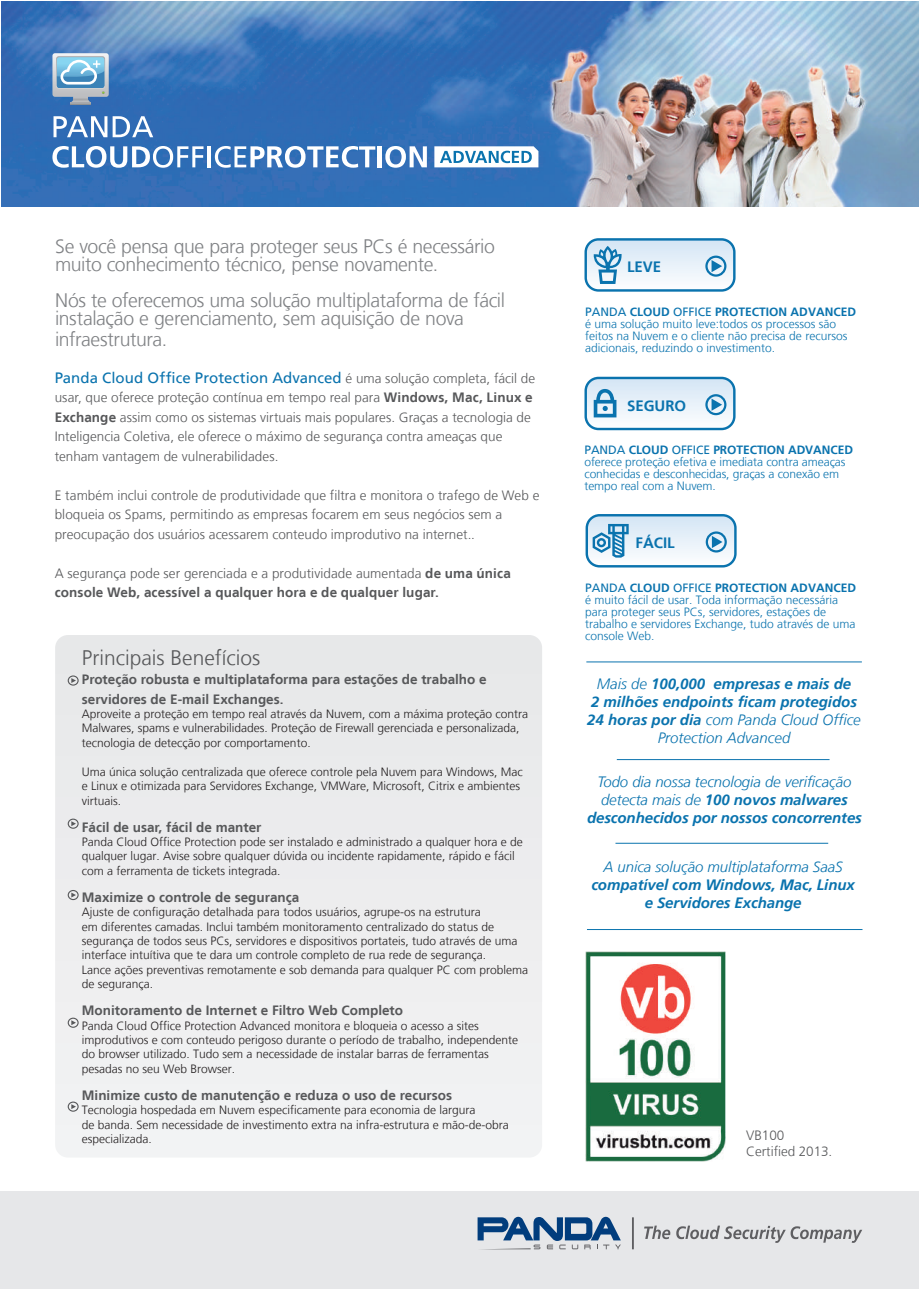
<style>
.page{position:relative;width:919px;height:1289px;background:#fff}
.page>*{position:absolute;margin:0;border:0;box-sizing:border-box;transform-origin:0 0}
.t1{font:300 21px "Frutiger LT";color:#57585a}
.t2{font:300 19.5px/18px "Frutiger LT";letter-spacing:-.02em;color:#808285}
.t3{font:italic 700 15px/18px "Frutiger LT";letter-spacing:-.005em;color:#0a73ae;text-align:center}
.t4{font:15px "Frutiger LT";color:#0a73ae}
.t5{font:italic 300 15px "Frutiger LT";letter-spacing:-.005em;color:#0a73ae}
.t6{font:700 15px "Frutiger LT";color:#0a73ae}
.t7{font:300 13.5px/19.5px "Frutiger LT";color:#57585a}
.t8{font:700 13.5px/19.5px "Frutiger LT";color:#57585a}
.t9{font:300 12px/14.4px "Frutiger LT";color:#231f20}
.t10{font:300 12px/12px "Frutiger LT";color:#0a73ae}
.s1{font-weight:300;font-size:13.5px;color:#57585a}
.s2{font-weight:700}
.s3{font-weight:300}
.s4{font-weight:400}
</style>
<div class="page">
<img style="left:1px;top:2px;width:917px;height:205px">
<div style="left:0;top:1191px;width:918px;height:97px;background:#e6e7e9"></div>
<div style="left:55px;top:635px;width:487px;height:522px;background:#ededee"></div>
<div style="left:68px;top:675px;width:11px;height:10px;border:1px solid #57585a;border-radius:50%"></div>
<svg style="left:71px;top:678px;width:5px;height:5px"></svg>
<div style="left:68px;top:818px;width:11px;height:10px;border:1px solid #57585a;border-radius:50%"></div>
<svg style="left:71px;top:821px;width:5px;height:5px"></svg>
<div style="left:68px;top:890px;width:11px;height:10px;border:1px solid #57585a;border-radius:50%"></div>
<svg style="left:71px;top:892px;width:5px;height:5px"></svg>
<div style="left:68px;top:1101px;width:11px;height:10px;border:1px solid #57585a;border-radius:50%"></div>
<svg style="left:71px;top:1104px;width:5px;height:5px"></svg>
<div style="left:68px;top:1017px;width:11px;height:10px;border:1px solid #57585a;border-radius:50%"></div>
<svg style="left:71px;top:1020px;width:5px;height:5px"></svg>
<hr style="left:632px;top:1217px;width:1px;height:32px;background:#5f5f62">
<svg style="left:477px;top:1216px;width:144px;height:33px"></svg>
<svg style="left:644px;top:1225px;width:26px;height:14px"></svg>
<svg style="left:676px;top:1225px;width:186px;height:17px"></svg>
<svg style="left:53px;top:116px;width:54px;height:21px"></svg>
<svg style="left:113px;top:116px;width:40px;height:21px"></svg>
<svg style="left:52px;top:146px;width:151px;height:22px"></svg>
<hr style="left:207px;top:146px;width:3px;height:21px;background:#fff">
<svg style="left:215px;top:146px;width:160px;height:22px"></svg>
<div style="left:377px;top:146px;width:5px;height:21px;background:#fff"></div>
<svg style="left:385px;top:146px;width:42px;height:22px"></svg>
<svg style="left:434px;top:146px;width:104px;height:21px"></svg>
<svg style="left:52px;top:53px;width:57px;height:52px;background:#91b6d0"></svg>
<hr style="left:586px;top:661px;width:275px;height:1px;background:#0a73ae">
<hr style="left:616px;top:759px;width:213px;height:1px;background:#0a73ae">
<hr style="left:587px;top:929px;width:275px;height:1px;background:#0a73ae">
<div style="left:584px;top:238px;width:151px;height:54px;border:2px solid #0a73ae;border-radius:13px"></div>
<svg style="left:585px;top:239px;width:149px;height:51px"></svg>
<div style="left:584px;top:377px;width:151px;height:53px;border:2px solid #0a73ae;border-radius:13px"></div>
<svg style="left:585px;top:378px;width:149px;height:51px"></svg>
<div style="left:585px;top:514px;width:151px;height:53px;border:2px solid #0a73ae;border-radius:13px"></div>
<svg style="left:586px;top:515px;width:149px;height:51px"></svg>
<img style="left:585px;top:951px;width:140px;height:210px">
<hr style="left:615px;top:843px;width:213px;height:1px;background:#0a73ae">
<h2 class="t2" style="left:55px;top:238px;width:441px">Se você pensa que para proteger seus PCs é necessário muito conhecimento técnico, pense novamente.</h2>
<h2 class="t2" style="left:55px;top:292px;width:451px">Nós te oferecemos uma solução multiplataforma de fácil instalação e gerenciamento, sem aquisição de nova</h2>
<h2 class="t2" style="left:55px;top:331px;width:113px">infraestrutura.</h2>
<p class="t4" style="left:55px;top:369px;width:482px">Panda Cloud Office Protection Advanced <span class="s1">é uma solução completa, fácil de</span></p>
<p class="t7" style="left:55px;top:388px;width:479px">usar, que oferece proteção contínua em tempo real para <span class="s2">Windows, Mac, Linux e Exchange</span> assim como os sistemas virtuais mais populares. Graças a tecnologia de Inteligencia Coletiva, ele oferece o máximo de segurança contra ameaças que tenham vantagem de vulnerabilidades.</p>
<p class="t7" style="left:55px;top:485px;width:486px">E também inclui controle de produtividade que filtra e monitora o trafego de Web e bloqueia os Spams, permitindo as empresas focarem em seus negócios sem a preocupação dos usuários acessarem conteudo improdutivo na internet..</p>
<p class="t8" style="left:55px;top:563px;width:457px"><span class="s3">A segurança pode ser gerenciada e a produtividade aumentada</span> de uma única console Web, acessível a qualquer hora e de qualquer lugar.</p>
<h1 class="t1" style="left:82px;top:645px;width:180px">Principais Benefícios</h1>
<p class="t8" style="left:82px;top:669px;width:406px">Proteção robusta e multiplataforma para estações de trabalho e servidores de E-mail Exchanges.</p>
<p class="t9" style="left:82px;top:707px;width:448px">Aproveite a proteção em tempo real através da Nuvem, com a máxima proteção contra<br>Malwares, spams e vulnerabilidades. Proteção de Firewall gerenciada e personalizada, tecnologia de detecção por comportamento.</p>
<p class="t9" style="left:82px;top:764px;width:442px">Uma única solução centralizada que oferece controle pela Nuvem para Windows, Mac e Linux e otimizada para Servidores Exchange, VMWare, Microsoft, Citrix e ambientes virtuais.</p>
<p class="t8" style="left:82px;top:817px;width:181px">Fácil de usar, fácil de manter</p>
<p class="t9" style="left:82px;top:834px;width:442px">Panda Cloud Office Protection pode ser instalado e administrado a qualquer hora e de qualquer lugar. Avise sobre qualquer dúvida ou incidente rapidamente, rápido e fácil com a ferramenta de tickets integrada.</p>
<p class="t8" style="left:82px;top:887px;width:219px">Maximize o controle de segurança</p>
<p class="t9" style="left:82px;top:905px;width:448px">Ajuste de configuração detalhada para todos usuários, agrupe-os na estrutura<br>em diferentes camadas. Inclui também monitoramento centralizado do status de segurança de todos seus PCs, servidores e dispositivos portateis, tudo através de uma interface intuítiva que te dara um controle completo de rua rede de segurança.<br>Lance ações preventivas remotamente e sob demanda para qualquer PC com problema de segurança.</p>
<p class="t8" style="left:82px;top:1000px;width:323px">Monitoramento de Internet e Filtro Web Completo</p>
<p class="t9" style="left:82px;top:1018px;width:438px">Panda Cloud Office Protection Advanced monitora e bloqueia o acesso a sites improdutivos e com conteudo perigoso durante o período de trabalho, independente do browser utilizado. Tudo sem a necessidade de instalar barras de ferramentas pesadas no seu Web Browser.</p>
<p class="t8" style="left:82px;top:1085px;width:372px">Minimize custo de manutenção e reduza o uso de recursos</p>
<p class="t9" style="left:82px;top:1103px;width:428px">Tecnologia hospedada em Nuvem especificamente para economia de largura<br>de banda. Sem necessidade de investimento extra na infra-estrutura e mão-de-obra especializada.</p>
<p class="t6" style="left:627px;top:258px;width:36px">LEVE</p>
<p class="t10" style="left:585px;top:306px;width:272px"><span class="s4">PANDA</span> <span class="s2">CLOUD</span> <span class="s4">OFFICE</span> <span class="s2">PROTECTION ADVANCED </span>é uma solução muito leve:todos os processos são feitos na Nuvem e o cliente não precisa de recursos adicionais, reduzindo o investimento.</p>
<p class="t6" style="left:627px;top:396px;width:61px">SEGURO</p>
<p class="t10" style="left:584px;top:444px;width:270px"><span class="s4">PANDA</span> <span class="s2">CLOUD</span> <span class="s4">OFFICE</span> <span class="s2">PROTECTION ADVANCED </span>oferece proteção efetiva e imediata contra ameaças conhecidas e desconhecidas, graças a conexão em tempo real com a Nuvem.</p>
<p class="t6" style="left:635px;top:534px;width:41px">FÁCIL</p>
<p class="t10" style="left:585px;top:581px;width:272px"><span class="s4">PANDA</span> <span class="s2">CLOUD</span> <span class="s4">OFFICE</span> <span class="s2">PROTECTION ADVANCED </span>é muito fácil de usar. Toda informação necessária para proteger seus PCs, servidores, estações de trabalho e servidores Exchange, tudo através de uma console Web.</p>
<p class="t3" style="left:587px;top:674px;width:275px"><span class="s3">Mais de</span> 100,000 empresas e mais de<br>2 milhões endpoints ficam protegidos<br>24 horas por dia <span class="s3">com Panda Cloud Office<br>Protection Advanced</span></p>
<p class="t3" style="left:587px;top:772px;width:276px"><span class="s3">Todo dia nossa tecnologia de verificação detecta mais de</span> 100 novos malwares desconhecidos por nossos concorrentes</p>
<p class="t5" style="left:603px;top:857px;width:241px">A unica solução multiplataforma SaaS</p>
<p class="t3" style="left:591px;top:875px;width:265px">compatível com Windows, Mac, Linux e Servidores Exchange</p>
<p class="t7" style="left:746px;top:1127px;width:88px;line-height:16.2px">VB100<br>Certified 2013.</p>
</div>
